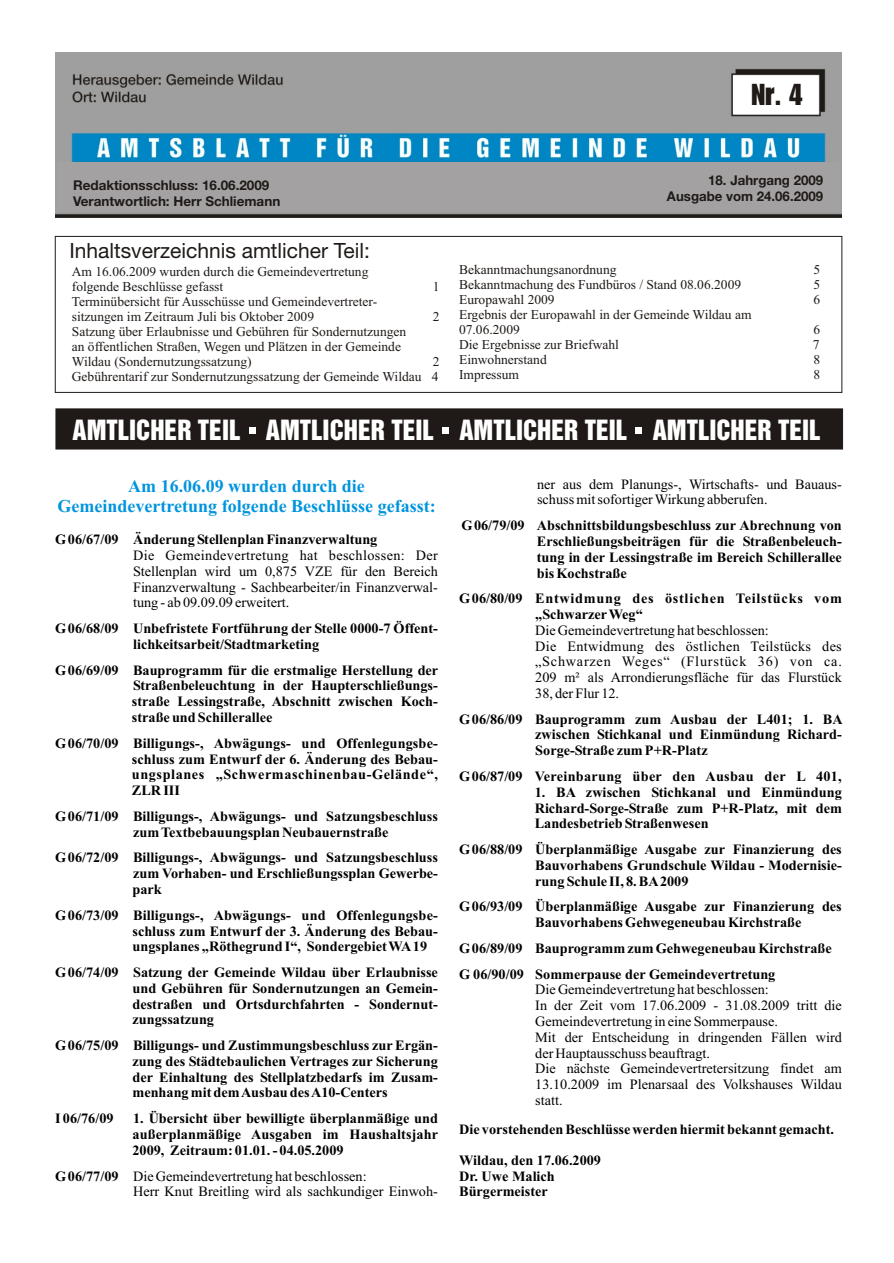
<style>
.page{position:relative;width:894px;height:1263px;background:#fff}
.page>*{position:absolute;margin:0;border:0;box-sizing:border-box;transform-origin:0 0}
.t1{font:62.7px "Arial";color:#fff}
.t2{font:29.7px "Genuine";color:#1f1a17}
.t3{font:25.5px "Helvetica Inserat";color:#fff}
.t4{font:21px "Helvetica Neue";color:#1f1a17}
.t5{font:700 18px/20px "Times New Roman";color:#0094de;text-align:center}
.t6{font:700 14.25px/15.8px "Times New Roman";color:#000;text-align:justify}
.t7{font:14.25px/15.8px "Times New Roman";color:#000}
.t8{font:700 14.25px/15.8px "Times New Roman";letter-spacing:.05em;color:#000}
.t9{font:700 14.25px "Times New Roman";letter-spacing:.02em;color:#000}
.t10{font:13.5px/15px "Times New Roman";color:#1f1a17}
.t11{font:700 13.5px/16px "Helvetica Neue";color:#1f1a17}
.s1{font-weight:700}
</style>
<div class="page">
<div style="left:55px;top:236px;width:787px;height:157px;border:1px solid #1f1a17"></div>
<img style="left:55px;top:52px;width:787px;height:165px">
<div style="left:56px;top:409px;width:787px;height:40px;background:#1f1a17"></div>
<div style="left:57px;top:162px;width:783px;height:49px;background:#a3a1a1"></div>
<div style="left:734px;top:76px;width:84px;height:38px;background:#fff"></div>
<h2 class="t2" style="left:751px;top:77px;width:53px">Nr. 4</h2>
<p class="t11" style="left:73px;top:178px;width:209px">Redaktionsschluss: 16.06.2009<br>Verantwortlich: Herr Schliemann</p>
<p class="t11" style="left:667px;top:173px;width:158px;text-align:right">18. Jahrgang 2009<br>Ausgabe vom 24.06.2009</p>
<h3 class="t4" style="left:69px;top:241px;width:302px">Inhaltsverzeichnis amtlicher Teil:</h3>
<p class="t10" style="left:72px;top:265px;width:298px">Am 16.06.2009 wurden durch die Gemeindevertretung folgende Beschlüsse gefasst</p>
<p class="t10" style="left:72px;top:295px;width:307px">Terminübersicht für Ausschüsse und Gemeindevertreter&shy;sitzungen im Zeitraum Juli bis Oktober 2009</p>
<p class="t10" style="left:433px;top:280px;width:8px">1</p>
<p class="t10" style="left:433px;top:310px;width:8px">2</p>
<p class="t10" style="left:72px;top:325px;width:336px">Satzung über Erlaubnisse und Gebühren für Sondernutzungen an öffentlichen Straßen, Wegen und Plätzen in der Gemeinde<br>Wildau (Sondernutzungssatzung)</p>
<p class="t10" style="left:72px;top:355px;width:369px;text-align:right">2<br>Gebührentarif zur Sondernutzungssatzung der Gemeinde Wildau 4</p>
<p class="t10" style="left:459px;top:264px;width:159px">Bekanntmachungsanordnung</p>
<p class="t10" style="left:813px;top:264px;width:8px">5</p>
<p class="t10" style="left:459px;top:279px;width:284px">Bekanntmachung des Fundbüros / Stand 08.06.2009</p>
<p class="t10" style="left:813px;top:279px;width:8px">5</p>
<p class="t10" style="left:459px;top:294px;width:97px">Europawahl 2009</p>
<p class="t10" style="left:813px;top:294px;width:8px">6</p>
<p class="t10" style="left:459px;top:309px;width:294px">Ergebnis der Europawahl in der Gemeinde Wildau am<br>07.06.2009</p>
<p class="t10" style="left:813px;top:324px;width:8px">6</p>
<p class="t10" style="left:459px;top:339px;width:161px">Die Ergebnisse zur Briefwahl</p>
<p class="t10" style="left:813px;top:339px;width:8px">7</p>
<p class="t10" style="left:459px;top:353px;width:89px">Einwohnerstand</p>
<p class="t10" style="left:813px;top:353px;width:8px">8</p>
<p class="t10" style="left:459px;top:368px;width:61px">Impressum</p>
<p class="t10" style="left:813px;top:368px;width:8px">8</p>
<h3 class="t3" style="left:73px;top:421px;width:750px">AMTLICHER TEIL AMTLICHER TEIL AMTLICHER TEIL AMTLICHER TEIL</h3>
<h1 class="t1" style="left:244px;top:388px;width:19px">.</h1>
<h1 class="t1" style="left:437px;top:388px;width:19px">.</h1>
<h1 class="t1" style="left:629px;top:388px;width:19px">.</h1>
<p class="t5" style="left:58px;top:478px;width:380px">Am 16.06.09 wurden durch die<br>Gemeindevertretung folgende Beschlüsse gefasst:</p>
<p class="t6" style="left:55px;top:533px;width:324px">G 06/67/09 Änderung Stellenplan Finanzverwaltung</p>
<p class="t7" style="left:133px;top:549px;width:306px;text-align:justify">Die Gemeindevertretung hat beschlossen: Der Stellenplan wird um 0,875 VZE für den Bereich Finanzverwaltung - Sachbearbeiter/in Finanzverwal&shy;tung - ab 09.09.09 erweitert.</p>
<p class="t6" style="left:133px;top:622px;width:306px;text-indent:-78px">G06/68/09 Unbefristete Fortführung der Stelle 0000-7 Öffent&shy;lichkeitsarbeit/Stadtmarketing</p>
<p class="t6" style="left:132px;top:664px;width:308px;text-indent:-77px">G06/69/09 Bauprogramm für die erstmalige Herstellung der Straßenbeleuchtung in der Haupterschließungs&shy;straße Lessingstraße, Abschnitt zwischen Koch&shy;straße und Schillerallee</p>
<p class="t6" style="left:132px;top:737px;width:308px;text-indent:-77px">G06/70/09 Billigungs-, Abwägungs- und Offenlegungsbe&shy;schluss zum Entwurf der 6. Änderung des Bebau&shy;ungsplanes „Schwermaschinenbau-Gelände“, ZLR III</p>
<p class="t6" style="left:133px;top:810px;width:306px;text-indent:-78px">G06/71/09 Billigungs-, Abwägungs- und Satzungsbeschluss zum Textbebauungsplan Neubauernstraße</p>
<p class="t6" style="left:132px;top:851px;width:307px;text-indent:-77px">G06/72/09 Billigungs-, Abwägungs- und Satzungsbeschluss zum Vorhaben- und Erschließungssplan Gewerbe&shy;park</p>
<p class="t6" style="left:132px;top:909px;width:307px;text-indent:-77px">G06/73/09 Billigungs-, Abwägungs- und Offenlegungsbe&shy;schluss zum Entwurf der 3. Änderung des Bebau&shy;ungsplanes „Röthegrund I“, Sondergebiet WA 19</p>
<p class="t6" style="left:132px;top:966px;width:307px;text-indent:-77px">G06/74/09 Satzung der Gemeinde Wildau über Erlaubnisse und Gebühren für Sondernutzungen an Gemein&shy;destraßen und Ortsdurchfahrten - Sondernut&shy;zungssatzung</p>
<p class="t6" style="left:132px;top:1039px;width:307px;text-indent:-77px">G06/75/09 Billigungs- und Zustimmungsbeschluss zur Ergän&shy;zung des Städtebaulichen Vertrages zur Sicherung der Einhaltung des Stellplatzbedarfs im Zusam&shy;menhang mit dem Ausbau des A10-Centers</p>
<p class="t6" style="left:55px;top:1112px;width:60px">I 06/76/09</p>
<p class="t6" style="left:132px;top:1112px;width:307px">1. Übersicht über bewilligte überplanmäßige und außerplanmäßige Ausgaben im Haushaltsjahr 2009, Zeitraum: 01.01. - 04.05.2009</p>
<p class="t7" style="left:133px;top:1169px;width:306px;text-indent:-78px"><span class="s1">G 06/77/09</span> Die Gemeindevertretung hat beschlossen:<br>Herr Knut Breitling wird als sachkundiger Einwoh-</p>
<p class="t7" style="left:537px;top:477px;width:306px">ner aus dem Planungs-, Wirtschafts- und Bauaus&shy;schuss mit sofortiger Wirkung abberufen.</p>
<p class="t6" style="left:537px;top:519px;width:307px;text-indent:-76px">G06/79/09 Abschnittsbildungsbeschluss zur Abrechnung von Erschließungsbeiträgen für die Straßenbeleuch&shy;tung in der Lessingstraße im Bereich Schillerallee bis Kochstraße</p>
<p class="t8" style="left:535px;top:592px;width:308px;text-indent:-76px">G06/80/09 Entwidmung des östlichen Teilstücks vom „Schwarzer Weg“</p>
<p class="t7" style="left:535px;top:624px;width:308px">Die Gemeindevertretung hat beschlossen:<br>Die Entwidmung des östlichen Teilstücks des „Schwarzen Weges“ (Flurstück 36) von ca.<br>209 m² als Arrondierungsfläche für das Flurstück 38, der Flur 12.</p>
<p class="t6" style="left:535px;top:713px;width:309px;text-indent:-76px">G06/86/09 Bauprogramm zum Ausbau der L401; 1. BA zwischen Stichkanal und Einmündung Richard-Sorge-Straße zum P+R-Platz</p>
<p class="t9" style="left:459px;top:771px;width:384px">G06/87/09 Vereinbarung über den Ausbau der L 401,</p>
<p class="t6" style="left:535px;top:786px;width:309px">1. BA zwischen Stichkanal und Einmündung Richard-Sorge-Straße zum P+R-Platz, mit dem Landesbetrieb Straßenwesen</p>
<p class="t6" style="left:535px;top:843px;width:308px;text-indent:-76px">G06/88/09 Überplanmäßige Ausgabe zur Finanzierung des Bauvorhabens Grundschule Wildau - Modernisie&shy;rung Schule II, 8. BA 2009</p>
<p class="t6" style="left:535px;top:900px;width:308px;text-indent:-76px">G06/93/09 Überplanmäßige Ausgabe zur Finanzierung des<br>Bauvorhabens Gehwegeneubau Kirchstraße</p>
<p class="t6" style="left:459px;top:937px;width:374px;line-height:25.8px">G 06/89/09 Bauprogramm zum Gehwegeneubau Kirchstraße<br>G 06/90/09 Sommerpause der Gemeindevertretung</p>
<p class="t7" style="left:535px;top:983px;width:308px">Die Gemeindevertretung hat beschlossen:<br>In der Zeit vom 17.06.2009 - 31.08.2009 tritt die Gemeindevertretung in eine Sommerpause.<br>Mit der Entscheidung in dringenden Fällen wird der Hauptausschuss beauftragt.<br>Die nächste Gemeindevertretersitzung findet am 13.10.2009 im Plenarsaal des Volkshauses Wildau statt.</p>
<p class="t6" style="left:459px;top:1115px;width:377px;line-height:30.8px">Die vorstehenden Beschlüsse werden hiermit bekannt gemacht.<br>Wildau, den 17.06.2009</p>
<p class="t6" style="left:459px;top:1169px;width:97px">Dr. Uwe Malich<br>Bürgermeister</p>
</div>
